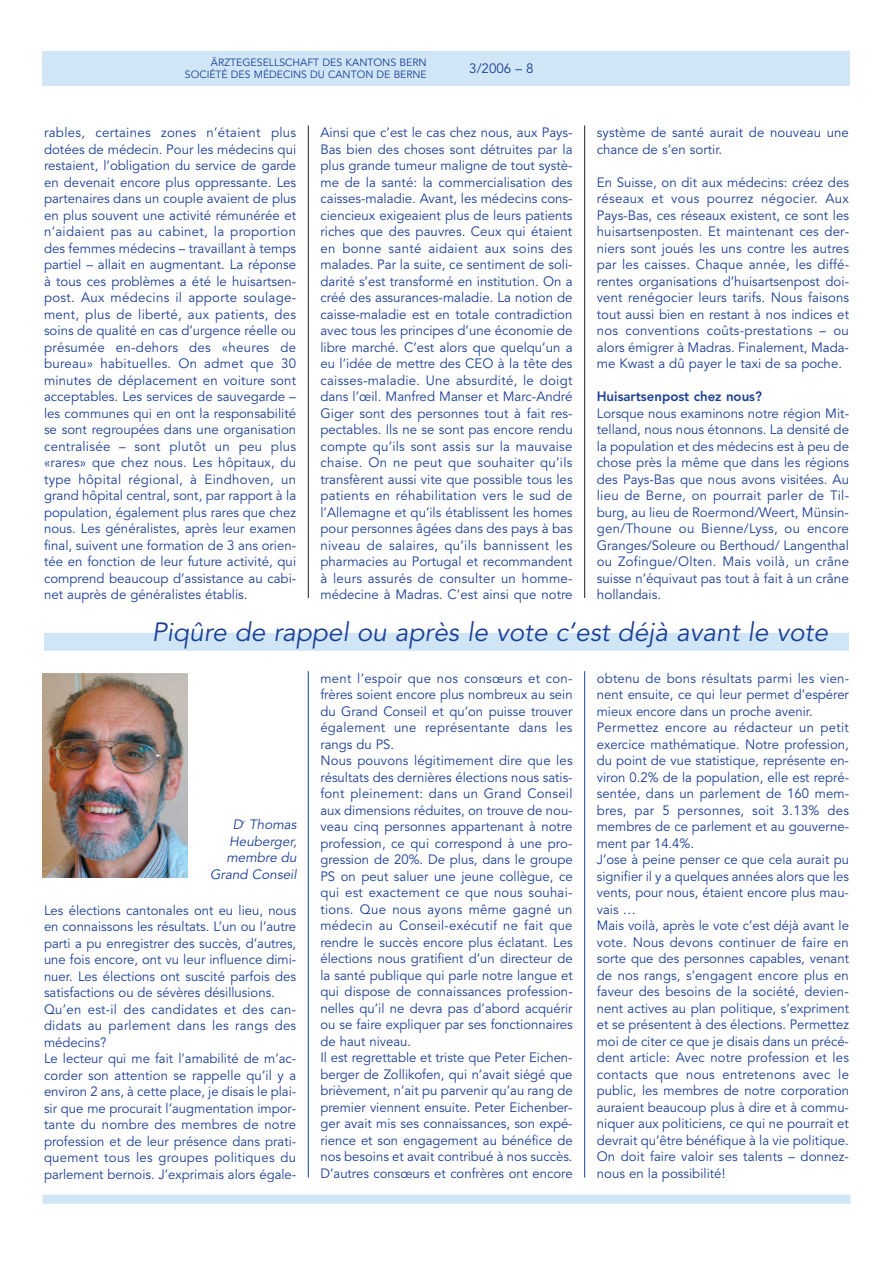
<style>
.page{position:relative;width:893px;height:1263px;background:#fff}
.page>*{position:absolute;margin:0;border:0;box-sizing:border-box;transform-origin:0 0}
.t1{font:italic 26.25px "Avenir";color:#1b3f94}
.t2{font:13.5px/16.5px "Avenir";color:#1b3f94;text-align:justify}
.t3{font:italic 13.5px/16.5px "Avenir";color:#1b3f94;text-align:right}
.t4{font:800 13.5px "Avenir";color:#1b3f94}
.t5{font:10.5px/12px "Avenir";color:#1b3f94;text-align:right}
</style>
<div class="page">
<div style="left:43px;top:1195px;width:807px;height:9px;background:#d0e6f6"></div>
<div style="left:43px;top:51px;width:807px;height:34px;background:#d0e6f6"></div>
<hr style="left:308px;top:125px;width:1px;height:473px;background:#231f20">
<hr style="left:584px;top:125px;width:1px;height:473px;background:#231f20">
<div style="left:44px;top:633px;width:805px;height:18px;background:#d0e6f6"></div>
<img style="left:43px;top:673px;width:144px;height:204px">
<hr style="left:308px;top:671px;width:1px;height:507px;background:#1b3f94">
<hr style="left:584px;top:671px;width:1px;height:507px;background:#1b3f94">
<p class="t5" style="left:185px;top:57px;width:243px">ÄRZTEGESELLSCHAFT DES KANTONS BERN<br>SOCIÉTÉ DES MÉDECINS DU CANTON DE BERNE</p>
<p class="t2" style="left:469px;top:61px;width:66px">3/2006 – 8</p>
<p class="t2" style="left:44px;top:125px;width:254px">rables, certaines zones n’étaient plus dotées de médecin. Pour les médecins qui restaient, l’obligation du service de garde en devenait encore plus oppressante. Les partenaires dans un couple avaient de plus en plus souvent une activité rémunérée et n’aidaient pas au cabinet, la proportion des femmes médecins – travaillant à temps partiel – allait en augmentant. La réponse à tous ces problèmes a été le huisartsen&shy;post. Aux médecins il apporte soulage&shy;ment, plus de liberté, aux patients, des soins de qualité en cas d’urgence réelle ou présumée en-dehors des «heures de bureau» habituelles. On admet que 30 minutes de déplacement en voiture sont acceptables. Les services de sauvegarde – les communes qui en ont la responsabilité se sont regroupées dans une organisation centralisée – sont plutôt un peu plus «rares» que chez nous. Les hôpitaux, du type hôpital régional, à Eindhoven, un grand hôpital central, sont, par rapport à la population, également plus rares que chez nous. Les généralistes, après leur examen final, suivent une formation de 3 ans orien&shy;tée en fonction de leur future activité, qui comprend beaucoup d’assistance au cabi&shy;net auprès de généralistes établis.</p>
<p class="t2" style="left:320px;top:125px;width:254px">Ainsi que c’est le cas chez nous, aux Pays-Bas bien des choses sont détruites par la plus grande tumeur maligne de tout systè&shy;me de la santé: la commercialisation des caisses-maladie. Avant, les médecins cons&shy;ciencieux exigeaient plus de leurs patients riches que des pauvres. Ceux qui étaient en bonne santé aidaient aux soins des malades. Par la suite, ce sentiment de soli&shy;darité s’est transformé en institution. On a créé des assurances-maladie. La notion de caisse-maladie est en totale contradiction avec tous les principes d’une économie de libre marché. C’est alors que quelqu’un a eu l’idée de mettre des CEO à la tête des caisses-maladie. Une absurdité, le doigt dans l’œil. Manfred Manser et Marc-André Giger sont des personnes tout à fait res&shy;pectables. Ils ne se sont pas encore rendu compte qu’ils sont assis sur la mauvaise chaise. On ne peut que souhaiter qu’ils transfèrent aussi vite que possible tous les patients en réhabilitation vers le sud de l’Allemagne et qu’ils établissent les homes pour personnes âgées dans des pays à bas niveau de salaires, qu’ils bannissent les pharmacies au Portugal et recommandent à leurs assurés de consulter un homme&shy;médecine à Madras. C’est ainsi que notre</p>
<p class="t2" style="left:597px;top:125px;width:254px">système de santé aurait de nouveau une chance de s’en sortir.</p>
<p class="t2" style="left:597px;top:175px;width:254px">En Suisse, on dit aux médecins: créez des réseaux et vous pourrez négocier. Aux Pays-Bas, ces réseaux existent, ce sont les huisartsenposten. Et maintenant ces der&shy;niers sont joués les uns contre les autres par les caisses. Chaque année, les diffé&shy;rentes organisations d’huisartsenpost doi&shy;vent renégocier leurs tarifs. Nous faisons tout aussi bien en restant à nos indices et nos conventions coûts-prestations – ou alors émigrer à Madras. Finalement, Mada&shy;me Kwast a dû payer le taxi de sa poche.</p>
<p class="t4" style="left:597px;top:391px;width:167px">Huisartsenpost chez nous?</p>
<p class="t2" style="left:597px;top:406px;width:254px">Lorsque nous examinons notre région Mit&shy;telland, nous nous étonnons. La densité de la population et des médecins est à peu de chose près la même que dans les régions des Pays-Bas que nous avons visitées. Au lieu de Berne, on pourrait parler de Til&shy;burg, au lieu de Roermond/Weert, Münsin&shy;gen/Thoune ou Bienne/Lyss, ou encore Granges/Soleure ou Berthoud/ Langenthal ou Zofingue/Olten. Mais voilà, un crâne suisse n’équivaut pas tout à fait à un crâne hollandais.</p>
<h1 class="t1" style="left:152px;top:621px;width:678px">Piqûre de rappel ou après le vote c’est déjà avant le vote</h1>
<p class="t3" style="left:210px;top:817px;width:88px">D<sup>r</sup> Thomas<br>Heuberger, membre du<br>Grand Conseil</p>
<p class="t2" style="left:44px;top:903px;width:254px;text-align:left">Les élections cantonales ont eu lieu, nous en connaissons les résultats. L’un ou l’autre parti a pu enregistrer des succès, d’autres, une fois encore, ont vu leur influence dimi&shy;nuer. Les élections ont suscité parfois des satisfactions ou de sévères désillusions.<br>Qu’en est-il des candidates et des can&shy;didats au parlement dans les rangs des médecins?<br>Le lecteur qui me fait l’amabilité de m’ac&shy;corder son attention se rappelle qu’il y a environ 2 ans, à cette place, je disais le plai&shy;sir que me procurait l’augmentation impor&shy;tante du nombre des membres de notre profession et de leur présence dans prati&shy;quement tous les groupes politiques du parlement bernois. J’exprimais alors égale-</p>
<p class="t2" style="left:320px;top:671px;width:254px;text-align:left">ment l’espoir que nos consœurs et con&shy;frères soient encore plus nombreux au sein du Grand Conseil et qu’on puisse trouver également une représentante dans les rangs du PS.<br>Nous pouvons légitimement dire que les résultats des dernières élections nous satis&shy;font pleinement: dans un Grand Conseil aux dimensions réduites, on trouve de nou&shy;veau cinq personnes appartenant à notre profession, ce qui correspond à une pro&shy;gression de 20%. De plus, dans le groupe PS on peut saluer une jeune collègue, ce qui est exactement ce que nous souhai&shy;tions. Que nous ayons même gagné un médecin au Conseil-exécutif ne fait que rendre le succès encore plus éclatant. Les élections nous gratifient d’un directeur de la santé publique qui parle notre langue et qui dispose de connaissances profession&shy;nelles qu’il ne devra pas d’abord acquérir ou se faire expliquer par ses fonctionnaires de haut niveau.<br>Il est regrettable et triste que Peter Eichen&shy;berger de Zollikofen, qui n’avait siégé que brièvement, n’ait pu parvenir qu’au rang de premier viennent ensuite. Peter Eichenber&shy;ger avait mis ses connaissances, son expé&shy;rience et son engagement au bénéfice de nos besoins et avait contribué à nos succès.<br>D’autres consœurs et confrères ont encore</p>
<p class="t2" style="left:597px;top:671px;width:254px;text-align:left">obtenu de bons résultats parmi les vien&shy;nent ensuite, ce qui leur permet d’espérer mieux encore dans un proche avenir.<br>Permettez encore au rédacteur un petit exercice mathématique. Notre profession, du point de vue statistique, représente en&shy;viron 0.2% de la population, elle est repré&shy;sentée, dans un parlement de 160 mem&shy;bres, par 5 personnes, soit 3.13% des membres de ce parlement et au gouverne&shy;ment par 14.4%.<br>J’ose à peine penser ce que cela aurait pu signifier il y a quelques années alors que les vents, pour nous, étaient encore plus mau&shy;vais …<br>Mais voilà, après le vote c’est déjà avant le vote. Nous devons continuer de faire en sorte que des personnes capables, venant de nos rangs, s’engagent encore plus en faveur des besoins de la société, devien&shy;nent actives au plan politique, s’expriment et se présentent à des élections. Permettez moi de citer ce que je disais dans un précé&shy;dent article: Avec notre profession et les contacts que nous entretenons avec le public, les membres de notre corporation auraient beaucoup plus à dire et à commu&shy;niquer aux politiciens, ce qui ne pourrait et devrait qu’être bénéfique à la vie politique.<br>On doit faire valoir ses talents – donnez&shy;nous en la possibilité!</p>
</div>
